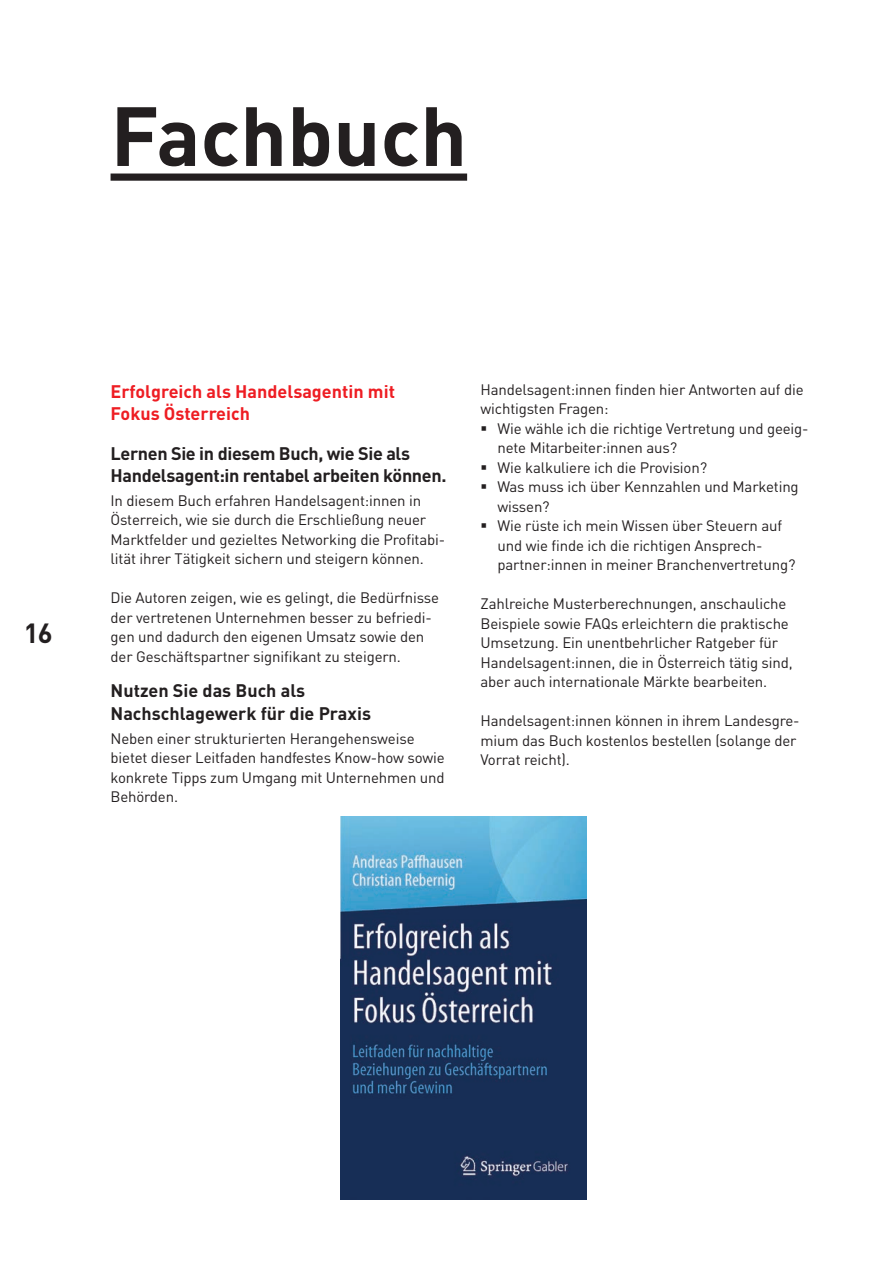
<style>
.page{position:relative;width:893px;height:1263px;background:#fff}
.page>*{position:absolute;margin:0;border:0;box-sizing:border-box;transform-origin:0 0}
.t1{font:700 82.5px "DIN";color:#231f20}
.t2{font:700 27.45px "DIN";color:#231f20}
.t3{font:700 18px/22.5px "DIN";letter-spacing:-.02em;color:#231f20}
.t4{font:700 18px/22.5px "DIN";color:#ee1d23}
.t5{font:700 18px/22.5px "DIN";color:#231f20}
.t6{font:15px/19.5px "DIN";letter-spacing:-.01em;color:#231f20}
</style>
<div class="page">
<div style="left:111px;top:174px;width:356px;height:7px;background:#231f20"></div>
<img style="left:341px;top:816px;width:245px;height:383px">
<h1 class="t1" style="left:111px;top:82px;width:358px">Fachbuch</h1>
<h2 class="t2" style="left:24px;top:615px;width:30px">16</h2>
<p class="t4" style="left:111px;top:379px;width:286px">Erfolgreich als Handelsagentin mit<br>Fokus Österreich</p>
<p class="t3" style="left:111px;top:441px;width:337px">Lernen Sie in diesem Buch, wie Sie als<br>Handelsagent:in rentabel arbeiten können.</p>
<p class="t6" style="left:111px;top:490px;width:336px">In diesem Buch erfahren Handelsagent:innen in Österreich, wie sie durch die Erschließung neuer Marktfelder und gezieltes Networking die Profitabi&shy;lität ihrer Tätigkeit sichern und steigern können.</p>
<p class="t6" style="left:111px;top:588px;width:330px">Die Autoren zeigen, wie es gelingt, die Bedürfnisse der vertretenen Unternehmen besser zu befriedi&shy;gen und dadurch den eigenen Umsatz sowie den der Geschäftspartner signifikant zu steigern.</p>
<p class="t5" style="left:111px;top:679px;width:262px">Nutzen Sie das Buch als<br>Nachschlagewerk für die Praxis</p>
<p class="t6" style="left:111px;top:728px;width:336px">Neben einer strukturierten Herangehensweise bietet dieser Leitfaden handfestes Know-how sowie konkrete Tipps zum Umgang mit Unternehmen und Behörden.</p>
<p class="t6" style="left:480px;top:379px;width:325px">Handelsagent:innen finden hier Antworten auf die wichtigsten Fragen:</p>
<p class="t6" style="left:497px;top:418px;width:313px">Wie wähle ich die richtige Vertretung und geeig&shy;nete Mitarbeiter:innen aus?<br>Wie kalkuliere ich die Provision?<br>Was muss ich über Kennzahlen und Marketing wissen?<br>Wie rüste ich mein Wissen über Steuern auf und wie finde ich die richtigen Ansprech&shy;partner:innen in meiner Branchenvertretung?</p>
<p class="t6" style="left:480px;top:594px;width:314px">Zahlreiche Musterberechnungen, anschauliche Beispiele sowie FAQs erleichtern die praktische Umsetzung. Ein unentbehrlicher Ratgeber für Handelsagent:innen, die in Österreich tätig sind, aber auch internationale Märkte bearbeiten.</p>
<p class="t6" style="left:480px;top:711px;width:321px">Handelsagent:innen können in ihrem Landesgre&shy;mium das Buch kostenlos bestellen (solange der<br>Vorrat reicht).</p>
</div>
